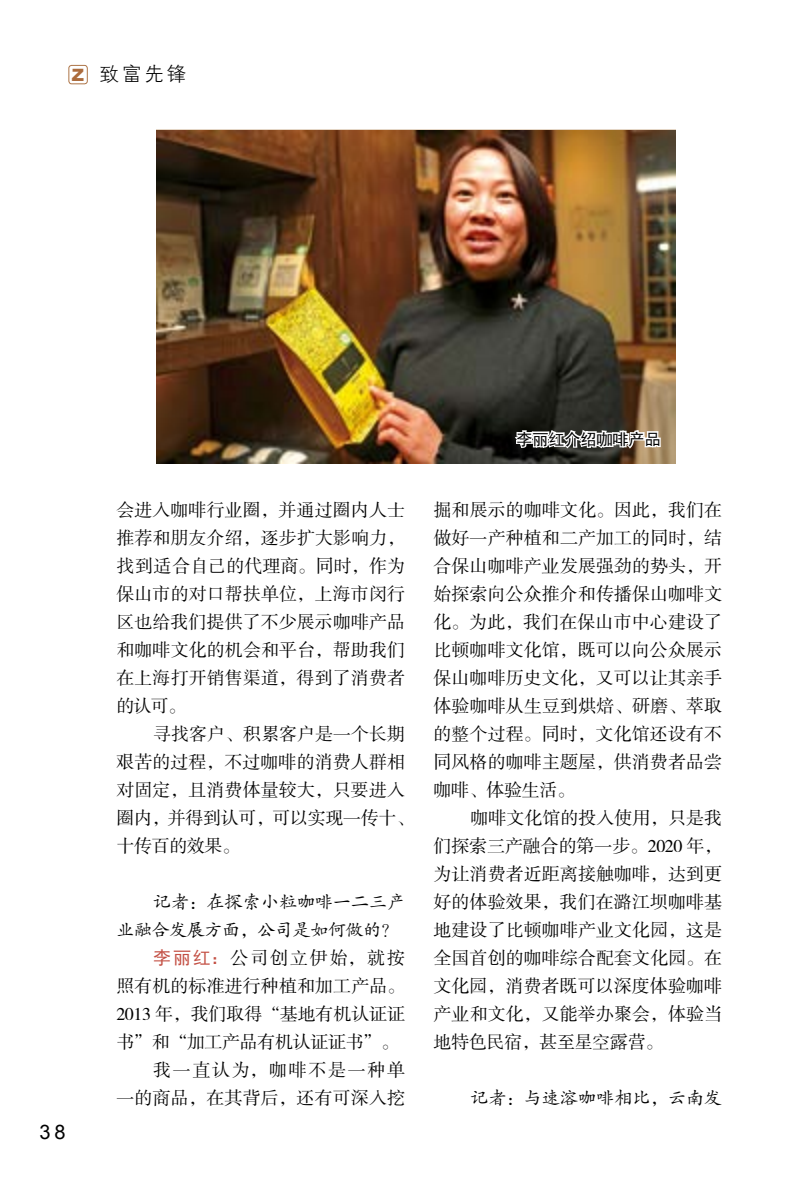
<style>
.page{position:relative;width:806px;height:1191px;background:#fff}
.page>*{position:absolute;margin:0;border:0;box-sizing:border-box;transform-origin:0 0}
.t1{font:20px "FZXH1 JW GB1 0";color:#000}
.t2{font:20px "Arial";color:#000}
.t3{font:18px/28px "FZSSK GBK1 0";letter-spacing:.005em;color:#000;text-align:justify}
.t4{font:18px/28px "FZKTJW GB1 0";letter-spacing:-.02em;color:#000}
.t5{font:18px "FZSSK GBK1 0";letter-spacing:-.02em;color:#000}
.t6{font:18px "FZKTJW GB1 0";color:#000}
.t7{font:18px "FZSSK GBK1 0";letter-spacing:.1em;color:#000}
.t8{font:18px "FZSSK GBK1 0";letter-spacing:.09em;color:#000}
.t9{font:16px "Sim Hei";color:#000}
.s1{font-family:"Arial";font-weight:900;font-size:17px;color:#ac6c3d}
.s2{font-family:"Sim Hei";color:#c34f43}
</style>
<div class="page">
<div style="left:68px;top:65px;width:20px;height:19px;border:1px solid #ad7447;border-radius:3px"></div>
<img style="left:156px;top:130px;width:519px;height:333px">
<svg style="left:511px;top:427px;width:151px;height:37px"></svg>
<p class="t1" style="left:72px;top:63px;width:116px"><span class="s1">Z</span> 致富先锋</p>
<p class="t2" style="left:39px;top:1118px;width:28px">38</p>
<p class="t3" style="left:116px;top:497px;width:290px">会进入咖啡行业圈，并通过圈内人士推荐和朋友介绍，逐步扩大影响力，找到适合自己的代理商。同时，作为保山市的对口帮扶单位，上海市闵行区也给我们提供了不少展示咖啡产品和咖啡文化的机会和平台，帮助我们在上海打开销售渠道，得到了消费者的认可。</p>
<p class="t3" style="left:116px;top:721px;width:299px;text-align:left;text-indent:37px">寻找客户、积累客户是一个长期艰苦的过程，不过咖啡的消费人群相对固定，且消费体量较大，只要进入圈内，并得到认可，可以实现一传十、十传百的效果。</p>
<p class="t4" style="left:116px;top:888px;width:290px;text-indent:37px">记者：在探索小粒咖啡一二三产业融合发展方面，公司是如何做的？</p>
<p class="t7" style="left:153px;top:948px;width:253px"><span class="s2">李丽红：</span>公司创立伊始，就按</p>
<p class="t3" style="left:116px;top:973px;width:290px">照有机的标准进行种植和加工产品。</p>
<p class="t3" style="left:116px;top:1001px;width:290px">2013 年，我们取得“基地有机认证证</p>
<p class="t5" style="left:116px;top:1032px;width:284px">书”和“加工产品有机认证证书”。</p>
<p class="t8" style="left:153px;top:1060px;width:253px">我一直认为，咖啡不是一种单</p>
<p class="t3" style="left:116px;top:1085px;width:290px">一的商品，在其背后，还有可深入挖</p>
<p class="t9" style="left:516px;top:431px;width:145px">李丽红介绍咖啡产品</p>
<p class="t3" style="left:433px;top:497px;width:290px">掘和展示的咖啡文化。因此，我们在做好一产种植和二产加工的同时，结合保山咖啡产业发展强劲的势头，开始探索向公众推介和传播保山咖啡文化。为此，我们在保山市中心建设了比顿咖啡文化馆，既可以向公众展示保山咖啡历史文化，又可以让其亲手体验咖啡从生豆到烘焙、研磨、萃取的整个过程。同时，文化馆还设有不同风格的咖啡主题屋，供消费者品尝咖啡、体验生活。</p>
<p class="t3" style="left:433px;top:805px;width:290px;text-indent:37px">咖啡文化馆的投入使用，只是我们探索三产融合的第一步。2020 年，为让消费者近距离接触咖啡，达到更好的体验效果，我们在潞江坝咖啡基地建设了比顿咖啡产业文化园，这是全国首创的咖啡综合配套文化园。在文化园，消费者既可以深度体验咖啡产业和文化，又能举办聚会，体验当地特色民宿，甚至星空露营。</p>
<p class="t6" style="left:470px;top:1088px;width:253px">记者：与速溶咖啡相比，云南发</p>
</div>
